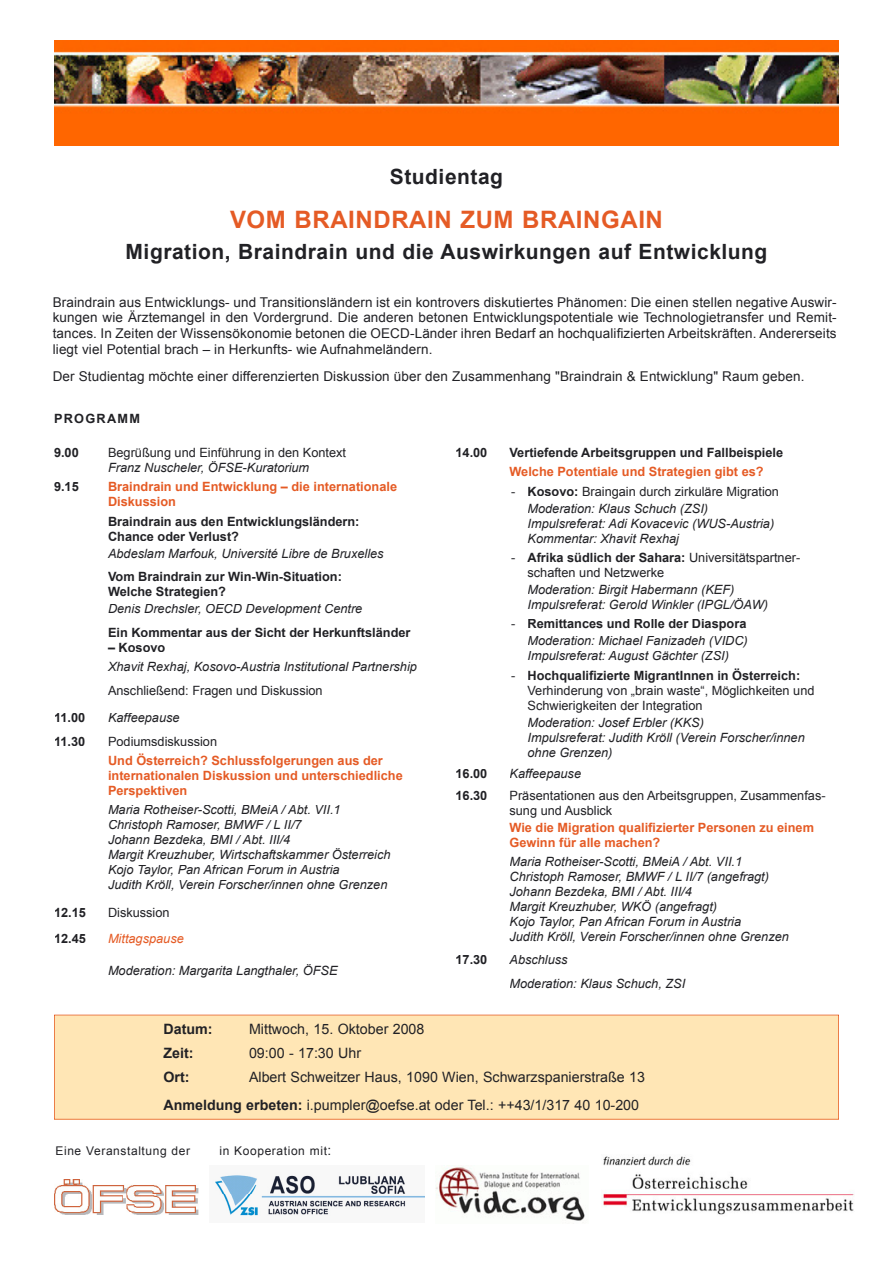
<style>
.page{position:relative;width:893px;height:1263px;background:#fff}
.page>*{position:absolute;margin:0;border:0;box-sizing:border-box;transform-origin:0 0}
.t1{font:700 24px "Arial";letter-spacing:.025em;color:#e55b25}
.t2{font:700 21px "Arial";letter-spacing:.025em;color:#212125}
.t3{font:14.25px/28px "Arial";color:#212125}
.t4{font:700 14.25px "Arial";color:#212125}
.t5{font:13.5px/15.8px "Arial";letter-spacing:.01em;color:#212125;text-align:justify}
.t6{font:italic 12.75px/15px "Arial";color:#212125}
.t7{font:12.75px/15px "Arial";color:#212125}
.t8{font:700 12.75px/15px "Arial";color:#e55b25}
.t9{font:700 12.75px/15px "Arial";color:#212125}
.t10{font:italic 12.75px "Arial";color:#e55b25}
.t11{font:700 12.75px "Arial";letter-spacing:.1em;color:#212125}
.t12{font:12px "Arial";letter-spacing:.05em;color:#212125}
.s1{font-weight:700}
.s2{font-style:italic}
.s3{font-style:normal}
.s4{font-weight:700;font-style:normal}
.s5{font-size:13.5px}
</style>
<div class="page">
<img style="left:54px;top:41px;width:785px;height:104px">
<div style="left:54px;top:1015px;width:785px;height:104px;background:#ffe6b5"></div>
<img style="left:54px;top:1179px;width:145px;height:36px">
<img style="left:436px;top:1165px;width:149px;height:56px">
<img style="left:602px;top:1156px;width:252px;height:59px">
<img style="left:215px;top:1175px;width:209px;height:41px">
<h2 class="t2" style="left:390px;top:163px;width:115px">Studientag</h2>
<h1 class="t1" style="left:230px;top:204px;width:434px">VOM BRAINDRAIN ZUM BRAINGAIN</h1>
<h2 class="t2" style="left:126px;top:238px;width:643px">Migration, Braindrain und die Auswirkungen auf Entwicklung</h2>
<p class="t5" style="left:53px;top:294px;width:785px">Braindrain aus Entwicklungs- und Transitionsländern ist ein kontrovers diskutiertes Phänomen: Die einen stellen negative Auswir&shy;kungen wie Ärztemangel in den Vordergrund. Die anderen betonen Entwicklungspotentiale wie Technologietransfer und Remit&shy;tances. In Zeiten der Wissensökonomie betonen die OECD-Länder ihren Bedarf an hochqualifizierten Arbeitskräften. Andererseits liegt viel Potential brach – in Herkunfts- wie Aufnahmeländern.</p>
<p class="t5" style="left:53px;top:369px;width:753px">Der Studientag möchte einer differenzierten Diskussion über den Zusammenhang "Braindrain &amp; Entwicklung" Raum geben.</p>
<p class="t11" style="left:54px;top:410px;width:88px">PROGRAMM</p>
<p class="t9" style="left:54px;top:445px;width:26px">9.00</p>
<p class="t7" style="left:108px;top:445px;width:240px">Begrüßung und Einführung in den Kontext</p>
<p class="t6" style="left:108px;top:460px;width:203px">Franz Nuscheler, ÖFSE-Kuratorium</p>
<p class="t9" style="left:54px;top:480px;width:26px">9.15</p>
<p class="t8" style="left:108px;top:480px;width:291px">Braindrain und Entwicklung – die internationale<br>Diskussion</p>
<p class="t9" style="left:108px;top:514px;width:253px">Braindrain aus den Entwicklungsländern:<br>Chance oder Verlust?</p>
<p class="t6" style="left:108px;top:546px;width:277px">Abdeslam Marfouk, Université Libre de Bruxelles</p>
<p class="t9" style="left:108px;top:570px;width:235px">Vom Braindrain zur Win-Win-Situation:<br>Welche Strategien?</p>
<p class="t6" style="left:108px;top:601px;width:256px">Denis Drechsler, OECD Development Centre</p>
<p class="t9" style="left:108px;top:625px;width:304px">Ein Kommentar aus der Sicht der Herkunftsländer</p>
<p class="t9" style="left:108px;top:640px;width:59px">– Kosovo</p>
<p class="t6" style="left:108px;top:659px;width:310px">Xhavit Rexhaj, Kosovo-Austria Institutional Partnership</p>
<p class="t7" style="left:108px;top:683px;width:216px">Anschließend: Fragen und Diskussion</p>
<p class="t9" style="left:54px;top:711px;width:33px">11.00</p>
<p class="t6" style="left:108px;top:710px;width:73px">Kaffeepause</p>
<p class="t9" style="left:54px;top:734px;width:33px">11.30</p>
<p class="t7" style="left:108px;top:734px;width:111px">Podiumsdiskussion</p>
<p class="t8" style="left:108px;top:753px;width:296px">Und Österreich? Schlussfolgerungen aus der internationalen Diskussion und unterschiedliche<br>Perspektiven</p>
<p class="t6" style="left:108px;top:802px;width:284px">Maria Rotheiser-Scotti, BMeiA / Abt. VII.1<br>Christoph Ramoser, BMWF / L II/7<br>Johann Bezdeka, BMI / Abt. III/4<br>Margit Kreuzhuber, Wirtschaftskammer Österreich Kojo Taylor, Pan African Forum in Austria<br>Judith Kröll, Verein Forscher/innen ohne Grenzen</p>
<p class="t9" style="left:54px;top:905px;width:33px">12.15</p>
<p class="t7" style="left:108px;top:905px;width:63px">Diskussion</p>
<p class="t9" style="left:54px;top:931px;width:33px">12.45</p>
<p class="t10" style="left:108px;top:930px;width:77px">Mittagspause</p>
<p class="t6" style="left:108px;top:963px;width:231px">Moderation: Margarita Langthaler, ÖFSE</p>
<p class="t9" style="left:455px;top:445px;width:33px">14.00</p>
<p class="t9" style="left:509px;top:445px;width:275px">Vertiefende Arbeitsgruppen und Fallbeispiele</p>
<p class="t8" style="left:509px;top:465px;width:256px">Welche Potentiale und Strategien gibt es?</p>
<p class="t7" style="left:527px;top:483px;width:253px;line-height:17.1px;text-indent:-17px">- <span class="s1">Kosovo:</span> Braingain durch zirkuläre Migration<br><span class="s2">Moderation: Klaus Schuch (ZSI)</span></p>
<p class="t6" style="left:527px;top:516px;width:248px">Impulsreferat: Adi Kovacevic (WUS-Austria)<br>Kommentar: Xhavit Rexhaj</p>
<p class="t7" style="left:527px;top:550px;width:274px;text-indent:-17px">- <span class="s1">Afrika südlich der Sahara:</span> Universitätspartner&shy;schaften und Netzwerke</p>
<p class="t6" style="left:527px;top:582px;width:242px">Moderation: Birgit Habermann (KEF)<br>Impulsreferat: Gerold Winkler (IPGL/ÖAW)</p>
<p class="t6" style="left:511px;top:615px;width:238px;line-height:17.1px;text-align:right"><span class="s3">-</span> <span class="s4">Remittances und Rolle der Diaspora<br></span>Moderation: Michael Fanizadeh (VIDC)</p>
<p class="t6" style="left:527px;top:649px;width:203px">Impulsreferat: August Gächter (ZSI)</p>
<p class="t7" style="left:527px;top:668px;width:289px;text-indent:-17px">- <span class="s1">Hochqualifizierte MigrantInnen in Österreich:<br></span>Verhinderung von „brain waste“, Möglichkeiten und<br>Schwierigkeiten der Integration</p>
<p class="t6" style="left:527px;top:715px;width:279px">Moderation: Josef Erbler (KKS)<br>Impulsreferat: Judith Kröll (Verein Forscher/innen ohne Grenzen)</p>
<p class="t9" style="left:455px;top:767px;width:33px">16.00</p>
<p class="t6" style="left:509px;top:766px;width:73px">Kaffeepause</p>
<p class="t9" style="left:455px;top:788px;width:33px">16.30</p>
<p class="t7" style="left:509px;top:788px;width:318px">Präsentationen aus den Arbeitsgruppen, Zusammenfas&shy;sung und Ausblick</p>
<p class="t8" style="left:509px;top:820px;width:306px">Wie die Migration qualifizierter Personen zu einem<br>Gewinn für alle machen?</p>
<p class="t6" style="left:509px;top:854px;width:281px">Maria Rotheiser-Scotti, BMeiA / Abt. VII.1<br>Christoph Ramoser, BMWF / L II/7 (angefragt)<br>Johann Bezdeka, BMI / Abt. III/4<br>Margit Kreuzhuber, WKÖ (angefragt)<br>Kojo Taylor, Pan African Forum in Austria<br>Judith Kröll, Verein Forscher/innen ohne Grenzen</p>
<p class="t9" style="left:455px;top:953px;width:33px">17.30</p>
<p class="t6" style="left:509px;top:948px;width:177px;line-height:23.5px">Abschluss<br>Moderation: Klaus Schuch, ZSI</p>
<p class="t4" style="left:164px;top:1020px;width:51px">Datum:</p>
<p class="t3" style="left:249px;top:1015px;width:177px">Mittwoch, 15. Oktober 2008</p>
<p class="t4" style="left:164px;top:1044px;width:32px">Zeit:</p>
<p class="t3" style="left:249px;top:1039px;width:114px">09:00 - 17:30 Uhr</p>
<p class="t4" style="left:164px;top:1067px;width:28px">Ort:</p>
<p class="t3" style="left:164px;top:1063px;width:483px;text-indent:86px">Albert Schweitzer Haus, 1090 Wien, Schwarzspanierstraße 13<br><span class="s1">Anmeldung erbeten:</span> i.pumpler@oefse.at oder Tel.: ++43/1/317 40 10-200</p>
<p class="t12" style="left:56px;top:1143px;width:136px">Eine Veranstaltung der</p>
<p class="t12" style="left:219px;top:1143px;width:113px">in Kooperation mit<span class="s5">:</span></p>
</div>
